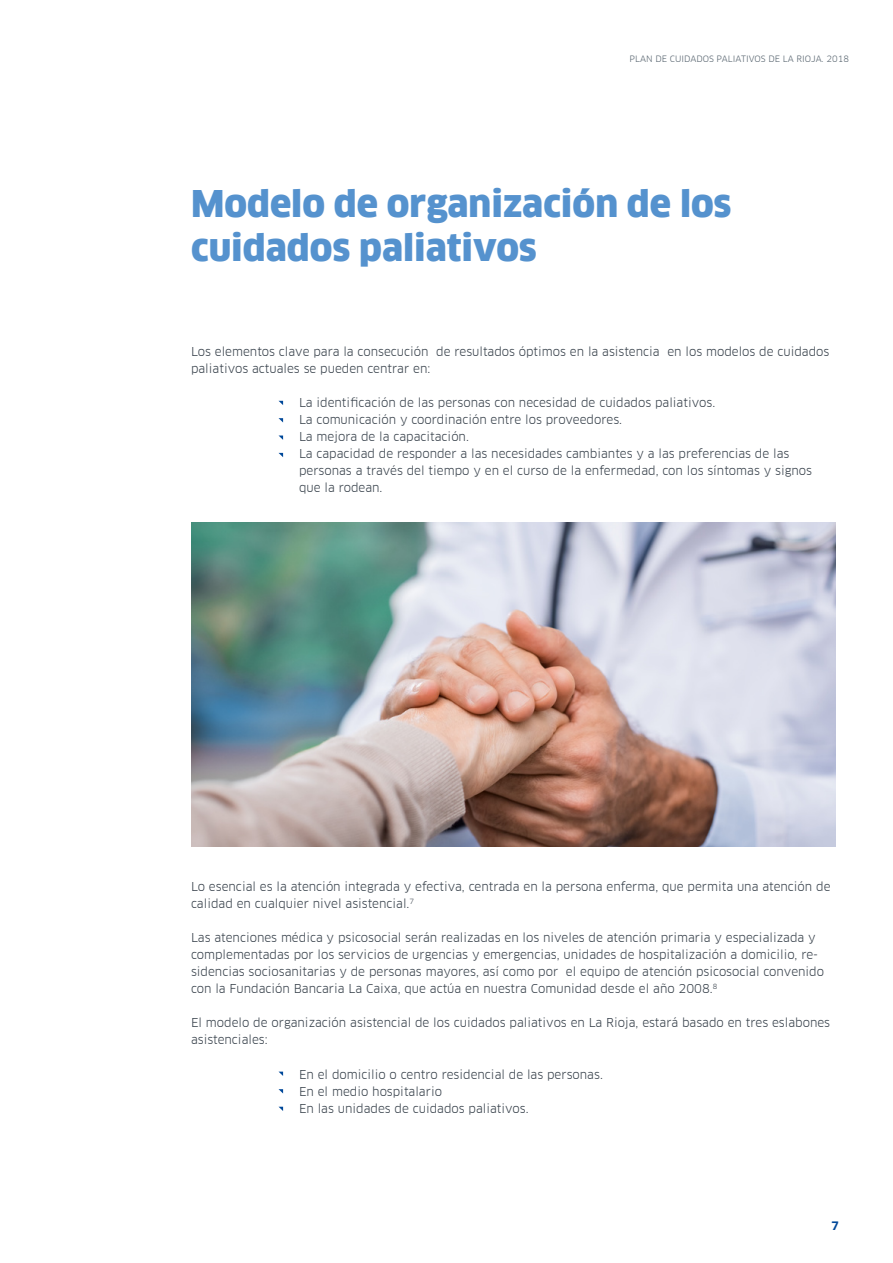
<style>
.page{position:relative;width:893px;height:1263px;background:#fff}
.page>*{position:absolute;margin:0;border:0;box-sizing:border-box;transform-origin:0 0}
.t1{font:900 36px/43.2px "Clan Offc Pro";color:#5592ce}
.t2{font:12px/17.1px "Clan Offc Pro";color:#333d47}
.t3{font:700 11.4px "Clan Offc Pro";color:#004899}
.t4{font:8.55px "Clan Offc Pro";color:#53606b}
</style>
<div class="page">
<img style="left:191px;top:522px;width:644px;height:324px">
<svg style="left:279px;top:1071px;width:4px;height:5px"></svg>
<svg style="left:279px;top:1089px;width:4px;height:4px"></svg>
<svg style="left:279px;top:418px;width:4px;height:4px"></svg>
<svg style="left:279px;top:435px;width:4px;height:5px"></svg>
<p class="t4" style="left:630px;top:54px;width:221px">PLAN DE CUIDADOS PALIATIVOS DE LA RIOJA. 2018</p>
<h1 class="t1" style="left:191px;top:182px;width:542px">Modelo de organización de los cuidados paliativos</h1>
<p class="t2" style="left:191px;top:343px;width:640px">Los elementos clave para la consecución de resultados óptimos en la asistencia en los modelos de cuidados paliativos actuales se pueden centrar en:</p>
<p class="t2" style="left:299px;top:394px;width:514px">La identificación de las personas con necesidad de cuidados paliativos.<br>La comunicación y coordinación entre los proveedores.<br>La mejora de la capacitación.<br>La capacidad de responder a las necesidades cambiantes y a las preferencias de las personas a través del tiempo y en el curso de la enfermedad, con los síntomas y signos que la rodean.</p>
<p class="t2" style="left:191px;top:877px;width:641px">Lo esencial es la atención integrada y efectiva, centrada en la persona enferma, que permita una atención de calidad en cualquier nivel asistencial.<sup>7</sup></p>
<p class="t2" style="left:191px;top:929px;width:635px">Las atenciones médica y psicosocial serán realizadas en los niveles de atención primaria y especializada y complementadas por los servicios de urgencias y emergencias, unidades de hospitalización a domicilio, re&shy;sidencias sociosanitarias y de personas mayores, así como por el equipo de atención psicosocial convenido con la Fundación Bancaria La Caixa, que actúa en nuestra Comunidad desde el año 2008.<sup>8</sup></p>
<p class="t2" style="left:191px;top:1014px;width:641px">El modelo de organización asistencial de los cuidados paliativos en La Rioja, estará basado en tres eslabones asistenciales:</p>
<p class="t2" style="left:299px;top:1065px;width:305px">En el domicilio o centro residencial de las personas.<br>En el medio hospitalario<br>En las unidades de cuidados paliativos.</p>
<p class="t3" style="left:832px;top:1219px;width:9px">7</p>
</div>
